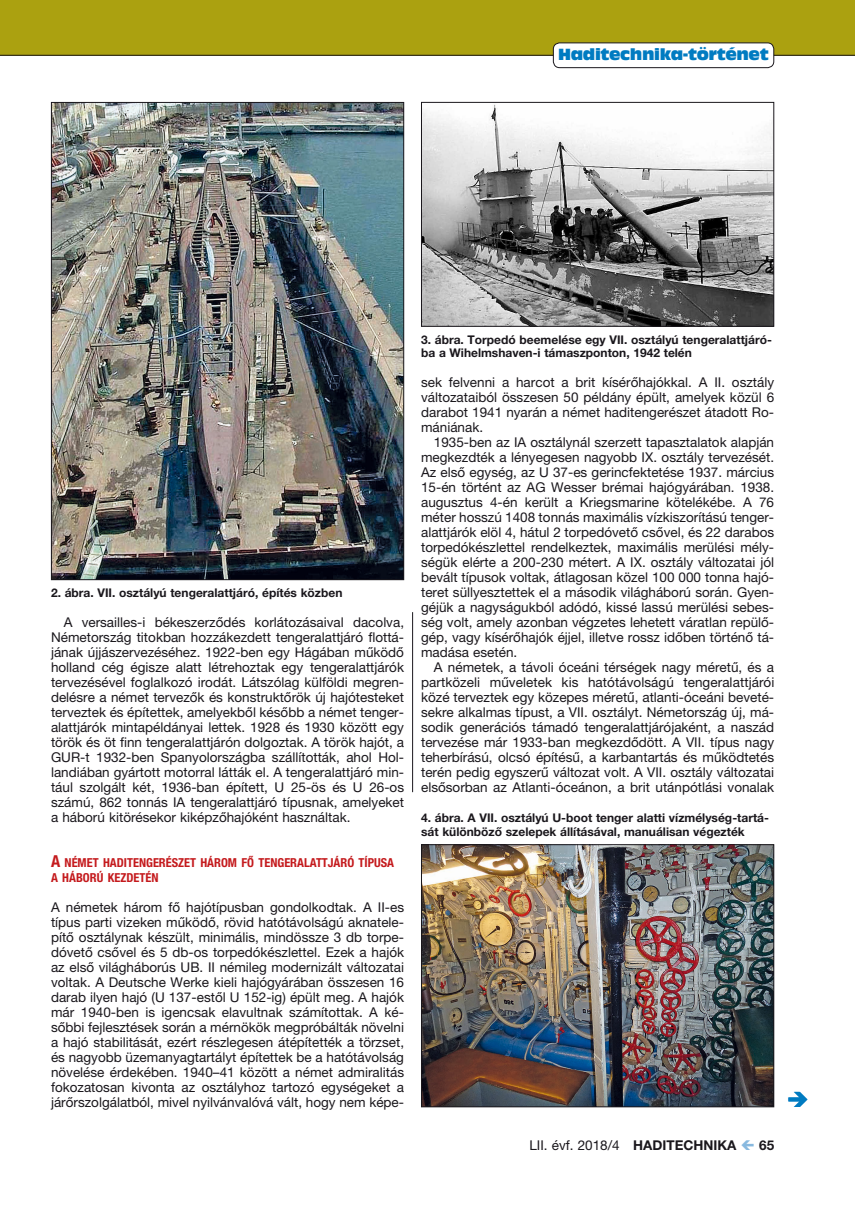
<style>
.page{position:relative;width:855px;height:1212px;background:#fff}
.page>*{position:absolute;margin:0;border:0;box-sizing:border-box;transform-origin:0 0}
.t1{font:15px "Antique Olive Compact";letter-spacing:-.02em;color:#007bc1}
.t2{font:13.5px/15px "Helvetica Neue LT Pro";color:#1a171c;text-align:justify}
.t3{font:700 13.5px "Helvetica Neue LT Pro";color:#1a171c}
.t4{font:700 condensed 12.3px/15px "Helvetica Neue LT Pro";color:#c41a1d}
.t5{font:700 12px/13.5px "Helvetica Neue LT Pro";color:#1a171c}
.s1{font-size:16.5px}
.s2{font-weight:700}
</style>
<div class="page">
<div style="left:0;top:0;width:855px;height:55px;background:#aba110"></div>
<hr style="left:0;top:55px;width:855px;height:1px;background:#1a171c">
<div style="left:553px;top:43px;width:220px;height:25px;background:#fff;border-radius:6px"></div>
<div style="left:553px;top:43px;width:221px;height:25px;border:1px solid #1a171c;border-radius:6px"></div>
<img style="left:423px;top:104px;width:349px;height:221px">
<div style="left:421px;top:102px;width:353px;height:225px;border:1px solid #1a171c"></div>
<img style="left:53px;top:104px;width:349px;height:474px">
<img style="left:423px;top:846px;width:349px;height:259px">
<div style="left:421px;top:844px;width:353px;height:263px;border:1px solid #1a171c"></div>
<hr style="left:412px;top:612px;width:1px;height:180px;background:#1a171c">
<p class="t1" style="left:558px;top:44px;width:212px">Haditechnika-történet</p>
<p class="t5" style="left:51px;top:586px;width:293px">2. ábra. VII. osztályú tengeralattjáró, építés közben</p>
<p class="t2" style="left:51px;top:615px;width:354px;text-indent:13px">A versailles-i békeszerződés korlátozásaival dacolva, Németország titokban hozzákezdett tengeralattjáró flottá&shy;jának újjászervezéséhez. 1922-ben egy Hágában működő holland cég égisze alatt létrehoztak egy tengeralattjárók tervezésével foglalkozó irodát. Látszólag külföldi megren&shy;delésre a német tervezők és konstruktőrök új hajótesteket terveztek és építettek, amelyekből később a német tenger&shy;alattjárók mintapéldányai lettek. 1928 és 1930 között egy török és öt finn tengeralattjárón dolgoztak. A török hajót, a GUR-t 1932-ben Spanyolországba szállították, ahol Hol&shy;landiában gyártott motorral látták el. A tengeralattjáró min&shy;tául szolgált két, 1936-ban épített, U 25-ös és U 26-os számú, 862 tonnás IA tengeralattjáró típusnak, amelyeket a háború kitörésekor kiképzőhajóként használtak.</p>
<p class="t4" style="left:51px;top:855px;width:344px"><span class="s1">A</span> NÉMET HADITENGERÉSZET HÁROM FŐ TENGERALATTJÁRÓ TÍPUSA<br>A HÁBORÚ KEZDETÉN</p>
<p class="t2" style="left:51px;top:900px;width:354px">A németek három fő hajótípusban gondolkodtak. A II-es típus parti vizeken működő, rövid hatótávolságú aknatele&shy;pítő osztálynak készült, minimális, mindössze 3 db torpe&shy;dóvető csővel és 5 db-os torpedókészlettel. Ezek a hajók az első világháborús UB. II némileg modernizált változatai voltak. A Deutsche Werke kieli hajógyárában összesen 16 darab ilyen hajó (U 137-estől U 152-ig) épült meg. A hajók már 1940-ben is igencsak elavultnak számítottak. A ké&shy;sőbbi fejlesztések során a mérnökök megpróbálták növelni a hajó stabilitását, ezért részlegesen átépítették a törzset, és nagyobb üzemanyagtartályt építettek be a hatótávolság növelése érdekében. 1940–41 között a német admiralitás fokozatosan kivonta az osztályhoz tartozó egységeket a járőrszolgálatból, mivel nyilvánvalóvá vált, hogy nem képe-</p>
<p class="t5" style="left:421px;top:332px;width:352px">3. ábra. Torpedó beemelése egy VII. osztályú tengeralattjáró&shy;ba a Wihelmshaven-i támaszponton, 1942 telén</p>
<p class="t2" style="left:421px;top:375px;width:354px">sek felvenni a harcot a brit kísérőhajókkal. A II. osztály változataiból összesen 50 példány épült, amelyek közül 6 darabot 1941 nyarán a német haditengerészet átadott Ro&shy;mániának.</p>
<p class="t2" style="left:421px;top:435px;width:354px;text-indent:13px">1935-ben az IA osztálynál szerzett tapasztalatok alapján megkezdték a lényegesen nagyobb IX. osztály tervezését.<br>Az első egység, az U 37-es gerincfektetése 1937. március 15-én történt az AG Wesser brémai hajógyárában. 1938. augusztus 4-én került a Kriegsmarine kötelékébe. A 76 méter hosszú 1408 tonnás maximális vízkiszorítású tenger&shy;alattjárók elöl 4, hátul 2 torpedóvető csővel, és 22 darabos torpedókészlettel rendelkeztek, maximális merülési mély&shy;ségük elérte a 200-230 métert. A IX. osztály változatai jól bevált típusok voltak, átlagosan közel 100 000 tonna hajó&shy;teret süllyesztettek el a második világháború során. Gyen&shy;géjük a nagyságukból adódó, kissé lassú merülési sebes&shy;ség volt, amely azonban végzetes lehetett váratlan repülő&shy;gép, vagy kísérőhajók éjjel, illetve rossz időben történő tá&shy;madása esetén.</p>
<p class="t2" style="left:421px;top:660px;width:355px;text-indent:13px">A németek, a távoli óceáni térségek nagy méretű, és a partközeli műveletek kis hatótávolságú tengeralattjárói közé terveztek egy közepes méretű, atlanti-óceáni beveté&shy;sekre alkalmas típust, a VII. osztályt. Németország új, má&shy;sodik generációs támadó tengeralattjárójaként, a naszád tervezése már 1933-ban megkezdődött. A VII. típus nagy teherbírású, olcsó építésű, a karbantartás és működtetés terén pedig egyszerű változat volt. A VII. osztály változatai elsősorban az Atlanti-óceánon, a brit utánpótlási vonalak</p>
<p class="t5" style="left:421px;top:811px;width:349px">4. ábra. A VII. osztályú U-boot tenger alatti vízmélység-tartá&shy;sát különböző szelepek állításával, manuálisan végezték</p>
<p class="t2" style="left:529px;top:1137px;width:209px">LII. évf. 2018/4 <span class="s2">HADITECHNIKA</span></p>
<p class="t3" style="left:759px;top:1137px;width:17px">65</p>
</div>
